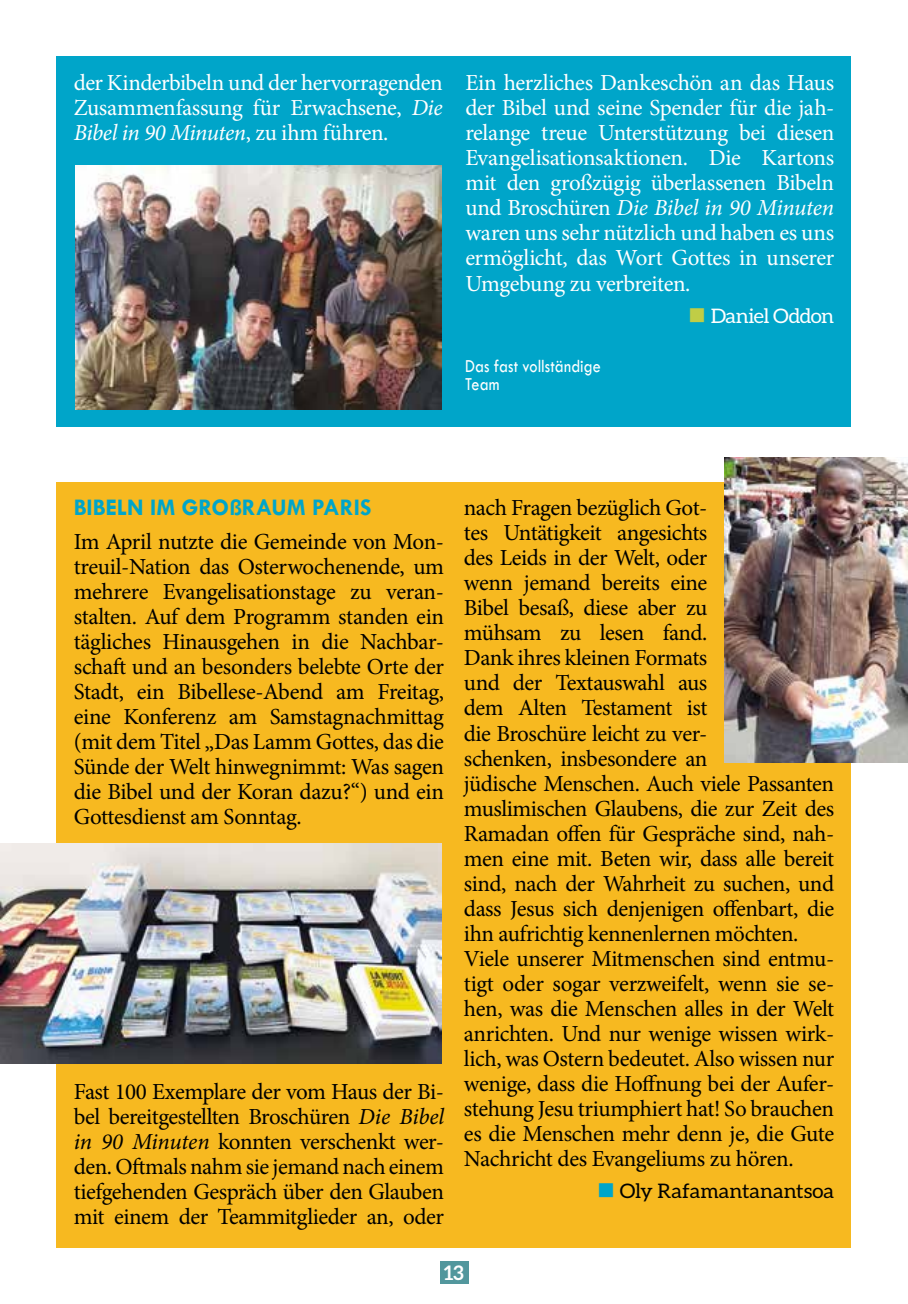
<style>
.page{position:relative;width:908px;height:1304px;background:#fff}
.page>*{position:absolute;margin:0;border:0;box-sizing:border-box;transform-origin:0 0}
.t1{font:700 24px "Tw Cen";color:#00a5c9}
.t2{font:23px/25px "Minion Pro";letter-spacing:-.02em;color:#000;text-align:justify}
.t3{font:23px/25px "Minion Pro";letter-spacing:-.02em;color:#fff;text-align:justify}
.t4{font:20px "Aleo";color:#000;scale:1.04 1}
.t5{font:20px "Aleo";letter-spacing:-.025em;color:#fff;scale:1.04 1}
.t6{font:700 20px "Aleo";color:#fff}
.t7{font:19px/18.6px "Tw Cen";letter-spacing:.005em;color:#fff;scale:.85 1}
.s1{font-style:italic}
.s2{color:#c0cd46}
.s3{color:#00a5c9}
</style>
<div class="page">
<div style="left:440px;top:1261px;width:28px;height:23px;background:#52979d"></div>
<div style="left:57px;top:482px;width:793px;height:765px;background:#f7b920"></div>
<div style="left:57px;top:56px;width:793px;height:371px;background:#00a5c9"></div>
<img style="left:75px;top:165px;width:366px;height:245px">
<img style="left:724px;top:458px;width:183px;height:304px">
<img style="left:0;top:843px;width:441px;height:221px">
<p class="t3" style="left:74px;top:70px;width:370px">der Kinderbibeln und der hervorragenden Zusammenfassung für Erwachsene, <span class="s1">Die Bibel in 90 Minuten</span>, zu ihm führen.</p>
<p class="t3" style="left:465px;top:70px;width:370px">Ein herzliches Dankeschön an das Haus der Bibel und seine Spender für die jah&shy;relange treue Unterstützung bei diesen Evangelisationsaktionen. Die Kartons mit den großzügig überlassenen Bibeln und Broschüren <span class="s1">Die Bibel in 90 Minuten </span>waren uns sehr nützlich und haben es uns ermöglicht, das Wort Gottes in unserer Umgebung zu verbreiten.</p>
<p class="t5" style="left:688px;top:305px;width:142px"><span class="s2">■</span> Daniel Oddon</p>
<p class="t7" style="left:465px;top:356px;width:161px">Das fast vollständige<br>Team</p>
<p class="t1" style="left:74px;top:493px;width:299px">BIBELN IM GROßRAUM PARIS</p>
<p class="t2" style="left:74px;top:529px;width:371px">Im April nutzte die Gemeinde von Mon&shy;treuil-Nation das Osterwochenende, um mehrere Evangelisationstage zu veran&shy;stalten. Auf dem Programm standen ein tägliches Hinausgehen in die Nachbar&shy;schaft und an besonders belebte Orte der Stadt, ein Bibellese-Abend am Freitag, eine Konferenz am Samstagnachmittag (mit dem Titel „Das Lamm Gottes, das die Sünde der Welt hinwegnimmt: Was sagen die Bibel und der Koran dazu?“) und ein Gottesdienst am Sonntag.</p>
<p class="t2" style="left:74px;top:1079px;width:371px">Fast 100 Exemplare der vom Haus der Bi&shy;bel bereitgestellten Broschüren <span class="s1">Die Bibel in 90 Minuten</span> konnten verschenkt wer&shy;den. Oftmals nahm sie jemand nach einem tiefgehenden Gespräch über den Glauben mit einem der Teammitglieder an, oder</p>
<p class="t2" style="left:463px;top:496px;width:371px;text-align:left">nach Fragen bezüglich Got-<br>tes Untätigkeit angesichts<br>des Leids in der Welt, oder<br>wenn jemand bereits eine<br>Bibel besaß, diese aber zu<br>mühsam zu lesen fand.<br>Dank ihres kleinen Formats<br>und der Textauswahl aus<br>dem Alten Testament ist<br>die Broschüre leicht zu ver-<br>schenken, insbesondere an<br>jüdische Menschen. Auch viele Passanten muslimischen Glaubens, die zur Zeit des Ramadan offen für Gespräche sind, nah&shy;men eine mit. Beten wir, dass alle bereit sind, nach der Wahrheit zu suchen, und dass Jesus sich denjenigen offenbart, die ihn aufrichtig kennenlernen möchten.<br>Viele unserer Mitmenschen sind entmu&shy;tigt oder sogar verzweifelt, wenn sie se&shy;hen, was die Menschen alles in der Welt anrichten. Und nur wenige wissen wirk&shy;lich, was Ostern bedeutet. Also wissen nur wenige, dass die Hoffnung bei der Aufer&shy;stehung Jesu triumphiert hat! So brauchen es die Menschen mehr denn je, die Gute Nachricht des Evangeliums zu hören.</p>
<p class="t4" style="left:597px;top:1180px;width:229px"><span class="s3">■</span> Oly Rafamantanantsoa</p>
<p class="t6" style="left:443px;top:1261px;width:21px">13</p>
</div>
